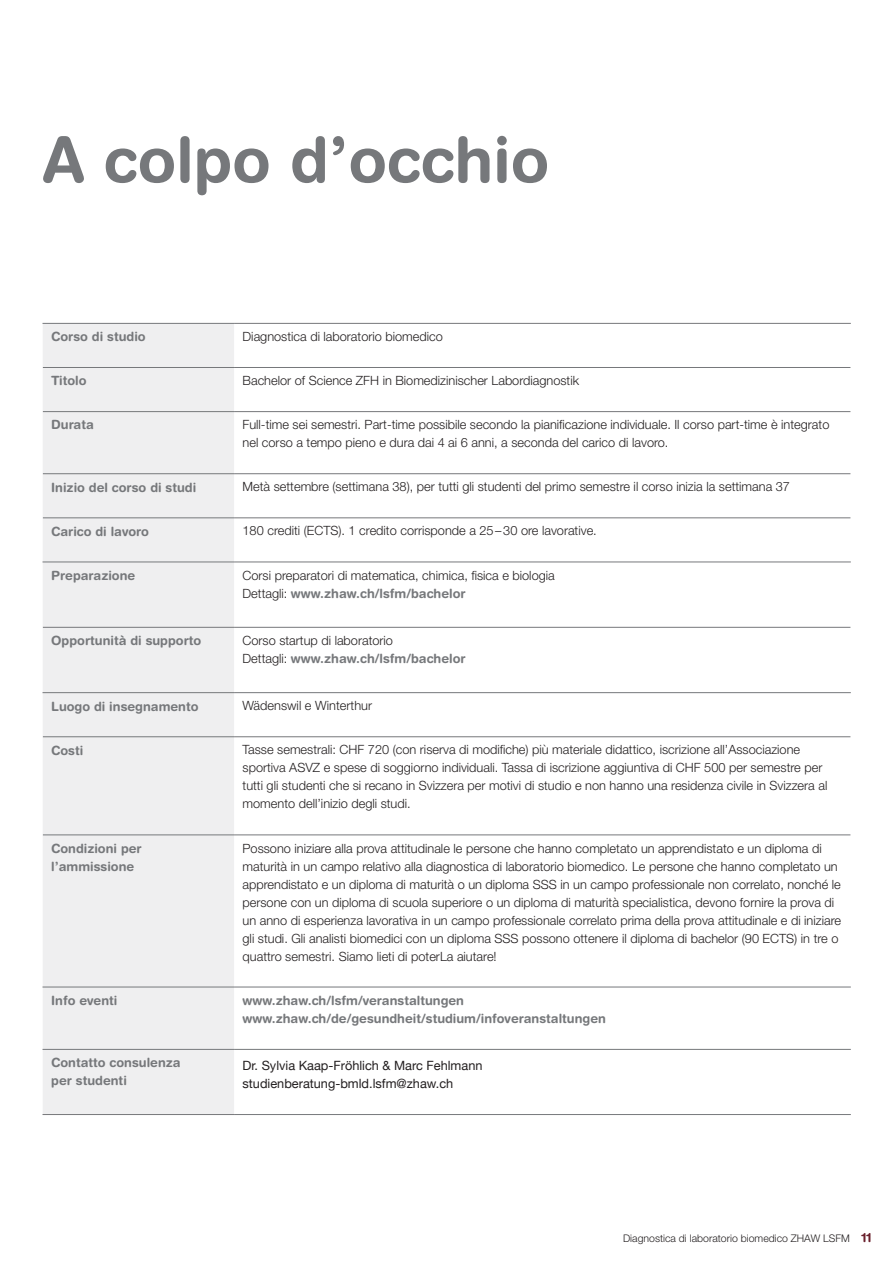
<style>
.page{position:relative;width:893px;height:1263px;background:#fff}
.page>*{position:absolute;margin:0;border:0;box-sizing:border-box;transform-origin:0 0}
._03_Übertitel{font:700 63px "Helvetica Rounded LT Std";color:#76787b}
._03_Übertitel-2{font:300 12.75px/18px "Helvetica Neue LT Pro";color:#231f20}
._03_Übertitel-3{font:700 12.75px/18px "Helvetica Rounded LT Std";color:#76787b}
._03_Übertitel-4{font:12.75px "Helvetica Neue";color:#231f20}
.t1{font:300 10.5px "Helvetica Neue LT Pro";color:#231f20}
.s1{font-family:"Helvetica Neue LT Pro";font-weight:300;color:#231f20}
.s2{font-family:"Helvetica Rounded LT Std";font-weight:700;font-size:12.75px;color:#6a202c}
</style>
<div class="page">
<div style="left:43px;top:324px;width:191px;height:790px;background:#efeff0"></div>
<hr style="left:43px;top:411px;width:191px;height:1px;background:#76787b">
<hr style="left:234px;top:411px;width:616px;height:1px;background:#76787b">
<hr style="left:43px;top:473px;width:191px;height:1px;background:#76787b">
<hr style="left:234px;top:473px;width:616px;height:1px;background:#76787b">
<hr style="left:43px;top:518px;width:191px;height:1px;background:#76787b">
<hr style="left:234px;top:518px;width:616px;height:1px;background:#76787b">
<hr style="left:43px;top:562px;width:191px;height:1px;background:#76787b">
<hr style="left:234px;top:562px;width:617px;height:1px;background:#76787b">
<hr style="left:43px;top:367px;width:191px;height:1px;background:#76787b">
<hr style="left:234px;top:367px;width:616px;height:1px;background:#76787b">
<hr style="left:43px;top:627px;width:191px;height:1px;background:#76787b">
<hr style="left:234px;top:627px;width:616px;height:1px;background:#76787b">
<hr style="left:43px;top:692px;width:191px;height:1px;background:#76787b">
<hr style="left:234px;top:692px;width:617px;height:1px;background:#76787b">
<hr style="left:43px;top:736px;width:191px;height:1px;background:#76787b">
<hr style="left:234px;top:736px;width:616px;height:1px;background:#76787b">
<hr style="left:43px;top:835px;width:191px;height:1px;background:#76787b">
<hr style="left:234px;top:835px;width:616px;height:1px;background:#76787b">
<hr style="left:43px;top:987px;width:191px;height:1px;background:#76787b">
<hr style="left:234px;top:987px;width:617px;height:1px;background:#76787b">
<hr style="left:43px;top:1049px;width:191px;height:1px;background:#76787b">
<hr style="left:234px;top:1049px;width:617px;height:1px;background:#76787b">
<hr style="left:43px;top:1114px;width:191px;height:1px;background:#76787b">
<hr style="left:234px;top:1114px;width:617px;height:1px;background:#76787b">
<hr style="left:43px;top:323px;width:191px;height:1px;background:#76787b">
<hr style="left:234px;top:323px;width:617px;height:1px;background:#76787b">
<p class="_03_Übertitel" style="left:43px;top:122px;width:508px">A colpo d’occhio</p>
<p class="_03_Übertitel-3" style="left:51px;top:327px;width:96px">Corso di studio</p>
<p class="_03_Übertitel-2" style="left:243px;top:327px;width:202px">Diagnostica di laboratorio biomedico</p>
<p class="_03_Übertitel-3" style="left:51px;top:372px;width:37px">Titolo</p>
<p class="_03_Übertitel-2" style="left:243px;top:371px;width:338px">Bachelor of Science ZFH in Biomedizinischer Labordiagnostik</p>
<p class="_03_Übertitel-3" style="left:51px;top:416px;width:44px">Durata</p>
<p class="_03_Übertitel-2" style="left:243px;top:415px;width:588px">Full-time sei semestri. Part-time possibile secondo la pianificazione individuale. Il corso part-time è integrato nel corso a tempo pieno e dura dai 4 ai 6 anni, a seconda del carico di lavoro.</p>
<p class="_03_Übertitel-3" style="left:51px;top:478px;width:147px">Inizio del corso di studi</p>
<p class="_03_Übertitel-2" style="left:243px;top:477px;width:549px">Metà settembre (settimana 38), per tutti gli studenti del primo semestre il corso inizia la settimana 37</p>
<p class="_03_Übertitel-3" style="left:51px;top:522px;width:99px">Carico di lavoro</p>
<p class="_03_Übertitel-2" style="left:243px;top:522px;width:356px">180 crediti (ECTS). 1 credito corrisponde a 25–30 ore lavorative.</p>
<p class="_03_Übertitel-3" style="left:51px;top:566px;width:86px">Preparazione</p>
<p class="_03_Übertitel-2" style="left:243px;top:566px;width:314px">Corsi preparatori di matematica, chimica, fisica e biologia</p>
<p class="_03_Übertitel-3" style="left:243px;top:584px;width:225px"><span class="s1">Dettagli:</span> www.zhaw.ch/lsfm/bachelor</p>
<p class="_03_Übertitel-3" style="left:51px;top:631px;width:152px">Opportunità di supporto</p>
<p class="_03_Übertitel-2" style="left:243px;top:631px;width:152px">Corso startup di laboratorio</p>
<p class="_03_Übertitel-3" style="left:243px;top:649px;width:225px"><span class="s1">Dettagli:</span> www.zhaw.ch/lsfm/bachelor</p>
<p class="_03_Übertitel-3" style="left:51px;top:697px;width:149px">Luogo di insegnamento</p>
<p class="_03_Übertitel-2" style="left:243px;top:696px;width:131px">Wädenswil e Winterthur</p>
<p class="_03_Übertitel-3" style="left:51px;top:741px;width:34px">Costi</p>
<p class="_03_Übertitel-2" style="left:243px;top:741px;width:586px">Tasse semestrali: CHF 720 (con riserva di modifiche) più materiale didattico, iscrizione all’Associazione sportiva ASVZ e spese di soggiorno individuali. Tassa di iscrizione aggiuntiva di CHF 500 per semestre per tutti gli studenti che si recano in Svizzera per motivi di studio e non hanno una residenza civile in Svizzera al momento dell’inizio degli studi.</p>
<p class="_03_Übertitel-3" style="left:51px;top:839px;width:92px">Condizioni per l’ammissione</p>
<p class="_03_Übertitel-2" style="left:243px;top:839px;width:600px">Possono iniziare alla prova attitudinale le persone che hanno completato un apprendistato e un diploma di maturità in un campo relativo alla diagnostica di laboratorio biomedico. Le persone che hanno completato un apprendistato e un diploma di maturità o un diploma SSS in un campo professionale non correlato, nonché le persone con un diploma di scuola superiore o un diploma di maturità specialistica, devono fornire la prova di un anno di esperienza lavorativa in un campo professionale correlato prima della prova attitudinale e di iniziare gli studi. Gli analisti biomedici con un diploma SSS possono ottenere il diploma di bachelor (90 ECTS) in tre o quattro semestri. Siamo lieti di poterLa aiutare!</p>
<p class="_03_Übertitel-3" style="left:51px;top:991px;width:68px">Info eventi</p>
<p class="_03_Übertitel-3" style="left:243px;top:991px;width:223px">www.zhaw.ch/lsfm/veranstaltungen</p>
<p class="_03_Übertitel-3" style="left:243px;top:1009px;width:365px">www.zhaw.ch/de/gesundheit/studium/infoveranstaltungen</p>
<p class="_03_Übertitel-3" style="left:51px;top:1053px;width:131px">Contatto consulenza per studenti</p>
<p class="_03_Übertitel-4" style="left:243px;top:1056px;width:241px">Dr. Sylvia Kaap-Fröhlich &amp; Marc Fehlmann</p>
<p class="_03_Übertitel-4" style="left:243px;top:1074px;width:212px">studienberatung-bmld.lsfm@zhaw.ch</p>
<p class="t1" style="left:623px;top:1231px;width:250px">Diagnostica di laboratorio biomedico ZHAW LSFM <span class="s2">11</span></p>
</div>
